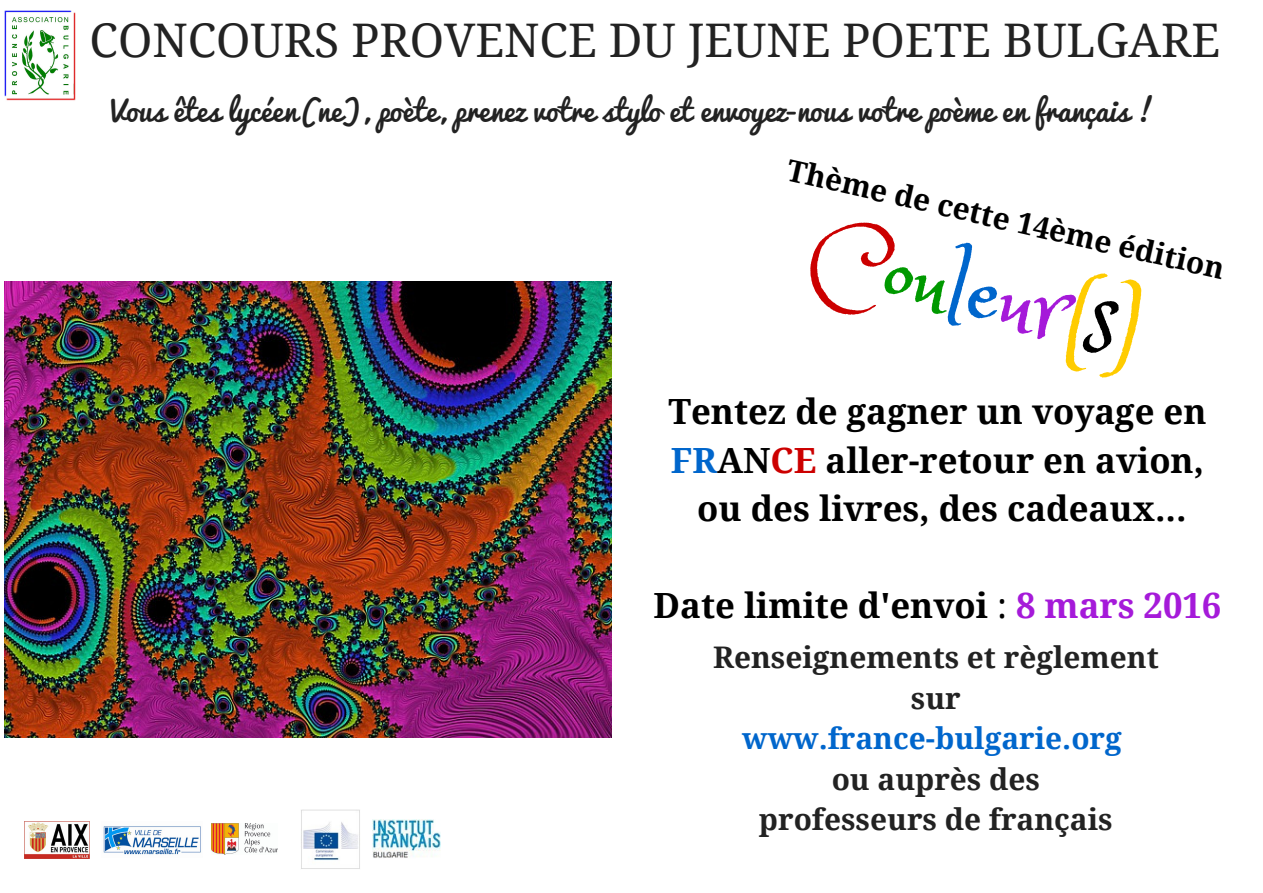
<style>
.page{position:relative;width:1263px;height:893px;background:#fff}
.page>*{position:absolute;margin:0;border:0;box-sizing:border-box;transform-origin:0 0}
.t1{font:92.7px "Princess Sofia";color:#090}
.t2{font:46.35px "Droid Serif";color:#222}
.t3{font:700 34.8px/48.3px "Droid Serif";color:#000;text-align:center}
.t4{font:29.7px "Pacifico";color:#222}
.t5{font:700 29.7px/40.5px "Droid Serif";color:#222;text-align:center}
.t6{font:700 29.7px "Droid Serif";color:#000}
.t7{font:700 29.7px "Droid Serif";color:#06c}
.s1{color:#c00}
.s2{color:#06c}
.s3{color:#a51ad9}
.s4{color:#fc0}
.s5{color:#000}
.s6{font-weight:400}
</style>
<div class="page">
<img style="left:4px;top:10px;width:71px;height:91px">
<img style="left:25px;top:821px;width:65px;height:37px">
<img style="left:103px;top:826px;width:98px;height:29px">
<img style="left:211px;top:823px;width:67px;height:31px">
<img style="left:301px;top:809px;width:59px;height:60px">
<img style="left:372px;top:819px;width:69px;height:39px">
<img style="left:4px;top:281px;width:608px;height:456px">
<h2 class="t2" style="left:90px;top:14px;width:1132px">CONCOURS PROVENCE DU JEUNE POETE BULGARE</h2>
<p class="t4" style="left:111px;top:94px;width:1045px">Vous êtes lycéen(ne), poète, prenez votre stylo et envoyez-nous votre poème en français !</p>
<p class="t6" style="left:791px;top:152px;width:449px;rotate:13deg">Thème de cette 14ème édition</p>
<h1 class="t1" style="left:826px;top:195px;width:341px;rotate:13deg"><span class="s1">C</span>ou<span class="s2">le</span><span class="s3">ur</span><span class="s4">(</span><span class="s5">s</span><span class="s4">)</span></h1>
<p class="t3" style="left:668px;top:388px;width:539px">Tentez de gagner un voyage en<br><span class="s2">FR</span>AN<span class="s1">CE</span> aller-retour en avion, ou des livres, des cadeaux...</p>
<p class="t3" style="left:653px;top:581px;width:569px">Date limite d'envoi <span class="s6">:</span> <span class="s3">8 mars 2016</span></p>
<p class="t5" style="left:713px;top:638px;width:447px">Renseignements et règlement sur</p>
<p class="t7" style="left:742px;top:721px;width:381px">www.france-bulgarie.org</p>
<p class="t5" style="left:759px;top:759px;width:355px">ou auprès des professeurs de français</p>
</div>
